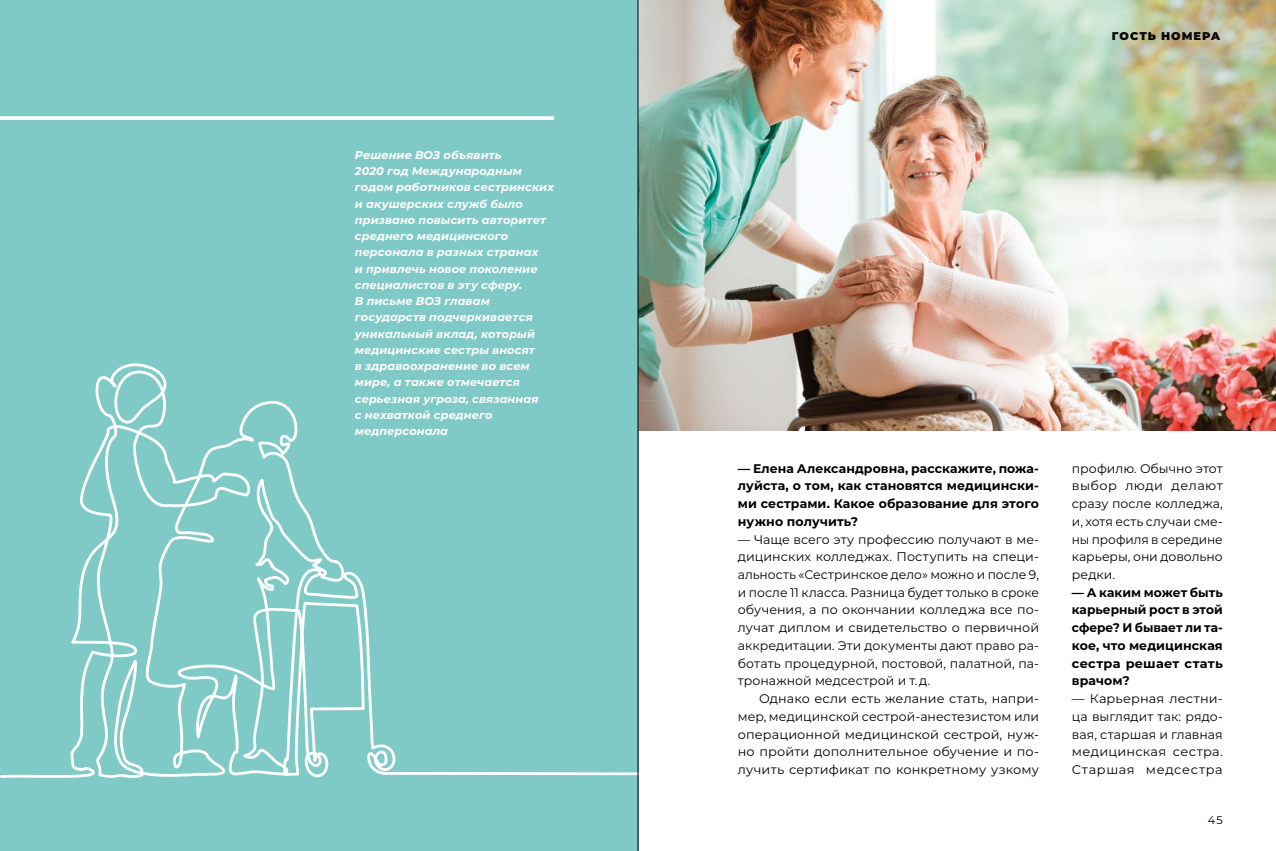
<style>
.page{position:relative;width:1276px;height:851px;background:#fff}
.page>*{position:absolute;margin:0;border:0;box-sizing:border-box;transform-origin:0 0}
.t1{font:12.5px/17.8px "Montserrat";letter-spacing:.005em;color:#000;text-align:justify}
.t2{font:700 12.5px/17.8px "Montserrat";letter-spacing:.01em;color:#000;text-align:justify}
.t3{font:italic 700 11.25px/16.2px "Montserrat";letter-spacing:.01em;color:#fff}
.t4{font:900 11.25px "Montserrat";letter-spacing:.085em;color:#0a0909}
.t5{font:11.25px "Montserrat";color:#000}
</style>
<div class="page">
<div style="left:0;top:0;width:638px;height:850px;background:#7fc9c6"></div>
<svg style="left:0;top:354px;width:638px;height:428px"></svg>
<svg style="left:0;top:116px;width:554px;height:4px;background:#f6fbfb"></svg>
<img style="left:639px;top:0;width:637px;height:431px">
<hr style="left:638px;top:0;width:1px;height:850px;background:#000">
<p class="t3" style="left:355px;top:146px;width:201px">Решение ВОЗ объявить<br>2020 год Международным годом работников сестринских и акушерских служб было призвано повысить авторитет среднего медицинского персонала в разных странах<br>и привлечь новое поколение специалистов в эту сферу.<br>В письме ВОЗ главам государств подчеркивается уникальный вклад, который медицинские сестры вносят<br>в здравоохранение во всем мире, а также отмечается серьезная угроза, связанная<br>с нехваткой среднего медперсонала</p>
<p class="t4" style="left:1111px;top:27px;width:110px">ГОСТЬ НОМЕРА</p>
<p class="t2" style="left:738px;top:458px;width:303px">— Елена Александровна, расскажите, пожа&shy;луйста, о том, как становятся медицински&shy;ми сестрами. Какое образование для этого нужно получить?</p>
<p class="t1" style="left:738px;top:529px;width:303px">— Чаще всего эту профессию получают в ме&shy;дицинских колледжах. Поступить на специ&shy;альность «Сестринское дело» можно и после 9, и после 11 класса. Разница будет только в сроке обучения, а по окончании колледжа все по&shy;лучат диплом и свидетельство о первичной аккредитации. Эти документы дают право ра&shy;ботать процедурной, постовой, палатной, па&shy;тронажной медсестрой и т. д.</p>
<p class="t1" style="left:738px;top:689px;width:303px;text-indent:21px">Однако если есть желание стать, напри&shy;мер, медицинской сестрой-анестезистом или операционной медицинской сестрой, нуж&shy;но пройти дополнительное обучение и по&shy;лучить сертификат по конкретному узкому</p>
<p class="t1" style="left:1072px;top:459px;width:152px">профилю. Обычно этот выбор люди делают сразу после колледжа, и, хотя есть случаи сме&shy;ны профиля в середине карьеры, они довольно редки.</p>
<p class="t2" style="left:1072px;top:582px;width:152px">— А каким может быть карьерный рост в этой сфере? И бывает ли та&shy;кое, что медицинская сестра решает стать врачом?</p>
<p class="t1" style="left:1072px;top:689px;width:152px">— Карьерная лестни&shy;ца выглядит так: рядо&shy;вая, старшая и главная медицинская сестра.<br>Старшая медсестра</p>
<p class="t5" style="left:1208px;top:812px;width:16px">45</p>
</div>
